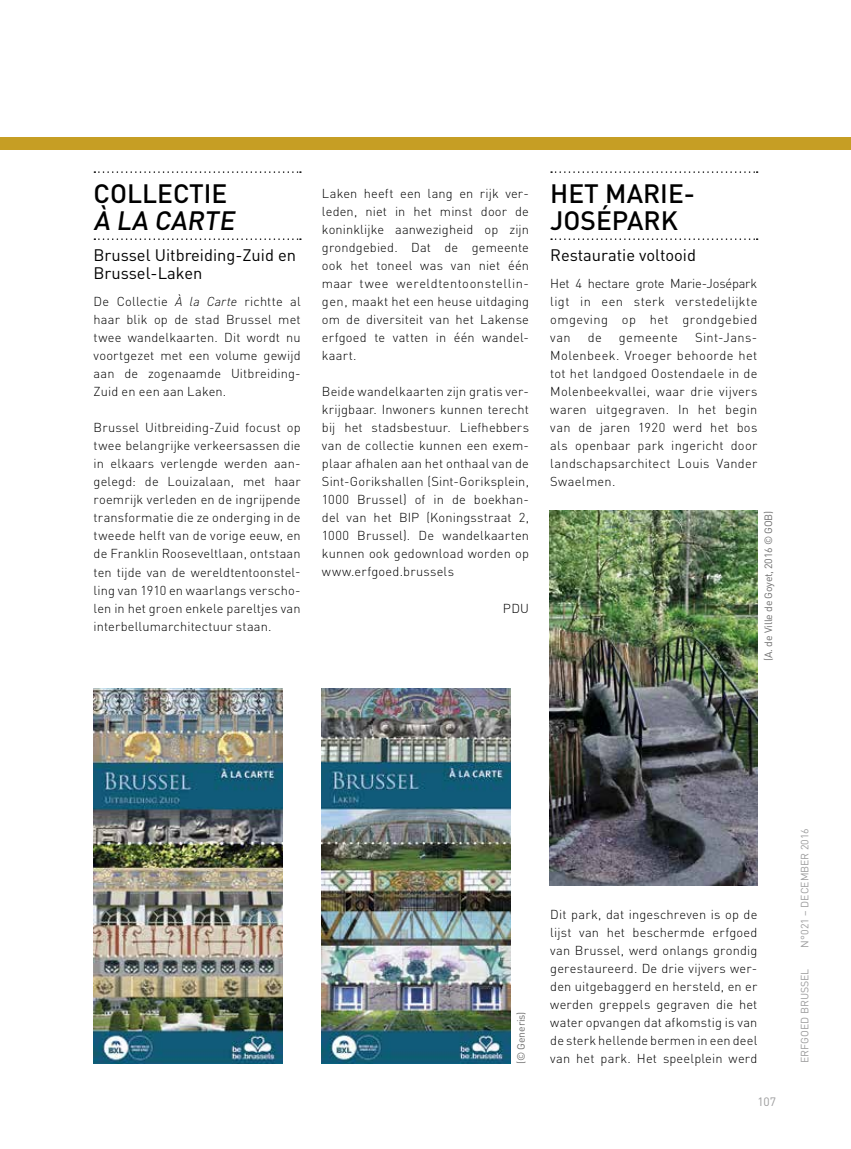
<style>
.page{position:relative;width:851px;height:1149px;background:#fff}
.page>*{position:absolute;margin:0;border:0;box-sizing:border-box;transform-origin:0 0}
.t1{font:500 26.25px/27px "DIN";color:#000}
.t2{font:16.5px/18px "DIN";color:#000}
.t3{font:300 12.9px/18px "DIN";letter-spacing:.015em;color:#000;text-align:justify}
.t4{font:12px "DIN";color:#9c9c9d}
.t5{font:10.5px "DIN";letter-spacing:-.02em;color:#6e6e6e}
.t6{font:10.5px "DIN";color:#9c9c9d}
.s1{font-family:"DINOT";font-style:italic}
</style>
<div class="page">
<svg style="left:94px;top:171px;width:207px;height:2px"></svg>
<svg style="left:94px;top:238px;width:207px;height:2px"></svg>
<div style="left:0;top:137px;width:850px;height:13px;background:#c69e24"></div>
<img style="left:94px;top:688px;width:188px;height:375px">
<img style="left:322px;top:688px;width:189px;height:375px">
<svg style="left:551px;top:171px;width:206px;height:2px"></svg>
<svg style="left:551px;top:238px;width:206px;height:2px"></svg>
<img style="left:550px;top:510px;width:207px;height:375px">
<h1 class="t1" style="left:94px;top:179px;width:147px">COLLECTIE<br>À LA CARTE</h1>
<p class="t2" style="left:94px;top:246px;width:204px">Brussel Uitbreiding-Zuid en<br>Brussel-Laken</p>
<p class="t3" style="left:94px;top:292px;width:208px">De Collectie <span class="s1">À la Carte</span> richtte al haar blik op de stad Brussel met twee wandelkaarten. Dit wordt nu voortgezet met een volume gewijd aan de zogenaamde Uitbreiding-Zuid en een aan Laken.</p>
<p class="t3" style="left:94px;top:418px;width:208px">Brussel Uitbreiding-Zuid focust op twee belangrijke verkeersassen die in elkaars verlengde werden aan&shy;gelegd: de Louizalaan, met haar roemrijk verleden en de ingrijpende transformatie die ze onderging in de tweede helft van de vorige eeuw, en de Franklin Rooseveltlaan, ontstaan ten tijde van de wereldtentoonstel&shy;ling van 1910 en waarlangs verscho&shy;len in het groen enkele pareltjes van interbellumarchitectuur staan.</p>
<p class="t3" style="left:322px;top:184px;width:208px">Laken heeft een lang en rijk ver&shy;leden, niet in het minst door de koninklijke aanwezigheid op zijn grondgebied. Dat de gemeente ook het toneel was van niet één maar twee wereldtentoonstellin&shy;gen, maakt het een heuse uitdaging om de diversiteit van het Lakense erfgoed te vatten in één wandel&shy;kaart.</p>
<p class="t3" style="left:322px;top:382px;width:208px">Beide wandelkaarten zijn gratis ver&shy;krijgbaar. Inwoners kunnen terecht bij het stadsbestuur. Liefhebbers van de collectie kunnen een exem&shy;plaar afhalen aan het onthaal van de Sint-Gorikshallen (Sint-Goriksplein, 1000 Brussel) of in de boekhan&shy;del van het BIP (Koningsstraat 2, 1000 Brussel). De wandelkaarten kunnen ook gedownload worden op www.erfgoed.brussels</p>
<p class="t3" style="left:503px;top:598px;width:28px">PDU</p>
<h1 class="t1" style="left:550px;top:179px;width:146px">HET MARIE-<br>JOSÉPARK</h1>
<p class="t2" style="left:550px;top:246px;width:147px">Restauratie voltooid</p>
<p class="t3" style="left:550px;top:274px;width:208px">Het 4 hectare grote Marie-Josépark ligt in een sterk verstedelijkte omgeving op het grondgebied van</p>
<p class="t3" style="left:550px;top:328px;width:208px;text-indent:145px">Sint-Jans-Molenbeek. Vroeger behoorde het tot het landgoed Oostendaele in de Molenbeekvallei, waar drie vijvers waren uitgegraven. In het begin van de jaren 1920 werd het bos als openbaar park ingericht door landschapsarchitect Louis Vander Swaelmen.</p>
<p class="t3" style="left:587px;top:328px;width:16px">de</p>
<p class="t3" style="left:619px;top:328px;width:61px">gemeente</p>
<p class="t5" style="left:761px;top:660px;width:151px;rotate:-90deg">(A. de Ville de Goyet, 2016 © GOB)</p>
<p class="t5" style="left:514px;top:1063px;width:54px;rotate:-90deg">(© Generis)</p>
<p class="t3" style="left:550px;top:904px;width:208px">Dit park, dat ingeschreven is op de lijst van het beschermde erfgoed van Brussel, werd onlangs grondig gerestaureerd. De drie vijvers wer&shy;den uitgebaggerd en hersteld, en er werden greppels gegraven die het water opvangen dat afkomstig is van de sterk hellende bermen in een deel</p>
<p class="t3" style="left:550px;top:1048px;width:208px">van het park. Het speelplein werd</p>
<p class="t4" style="left:757px;top:1094px;width:20px">107</p>
<p class="t6" style="left:798px;top:947px;width:121px;rotate:-90deg">N°021 – DECEMBER 2016</p>
<p class="t6" style="left:798px;top:1062px;width:96px;rotate:-90deg">ERFGOED BRUSSEL</p>
</div>
